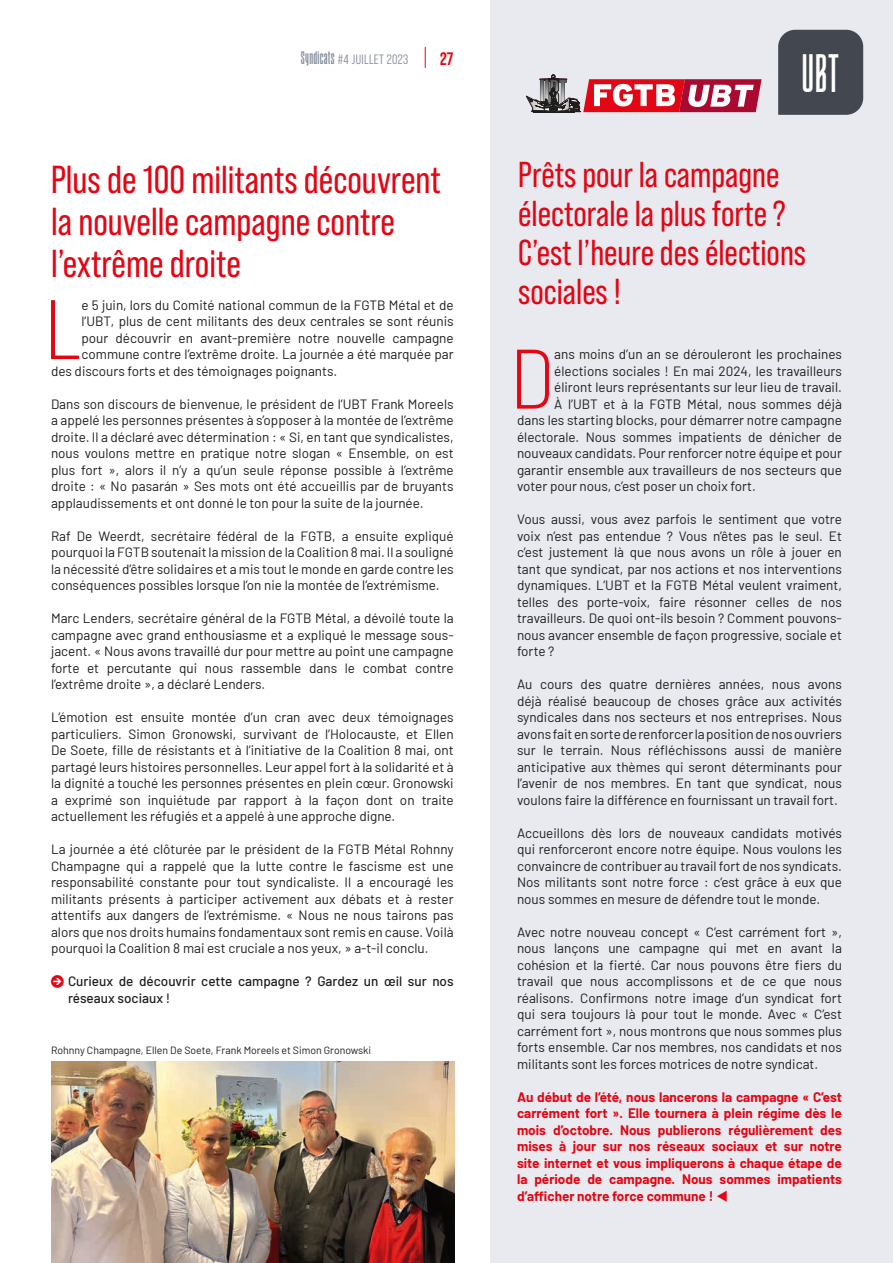
<style>
.page{position:relative;width:893px;height:1263px;background:#fff}
.page>*{position:absolute;margin:0;border:0;box-sizing:border-box;transform-origin:0 0}
.t1{font:84.15px "Bebas Neue Pro Exp Bk";color:#e30614}
.t2{font:700 40.5px "August";color:#fff}
.t3{font:39px/42px "Bebas Neue Pro";color:#e30614}
.t4{font:36px/39px "Bebas Neue Pro";color:#e30614}
.t5{font:700 18px "Bebas Neue Pro";color:#e30614}
.t6{font:13.5px/16.5px "Barlow";color:#1d1d1b;text-align:justify}
.t7{font:700 13.5px/16.5px "Barlow";color:#e30614;text-align:justify}
.t8{font:500 13.5px/16.5px "Barlow";color:#1d1d1b}
.t9{font:13.5px "Bebas Neue Pro Middle";letter-spacing:.025em;color:#82899b}
.t10{font:10.5px "Barlow";color:#1d1d1b}
.s1{font-family:"August";font-weight:700}
.s2{font-family:"Arrowstfb";font-weight:400;color:#e30614}
</style>
<div class="page">
<div style="left:490px;top:0;width:403px;height:1263px;background:#e8eaf0"></div>
<img style="left:51px;top:1062px;width:403px;height:201px">
<svg style="left:425px;top:47px;width:1px;height:21px"></svg>
<div style="left:778px;top:30px;width:85px;height:85px;background:#434750"></div>
<svg style="left:526px;top:75px;width:236px;height:38px"></svg>
<p class="t9" style="left:301px;top:52px;width:109px"><span class="s1">Syndicats</span> #4 JUILLET 2023</p>
<h3 class="t5" style="left:440px;top:48px;width:15px">27</h3>
<h2 class="t2" style="left:802px;top:46px;width:39px">UBT</h2>
<h3 class="t3" style="left:51px;top:158px;width:391px">Plus de 100 militants découvrent la nouvelle campagne contre l’extrême droite</h3>
<h1 class="t1" style="left:45px;top:279px;width:38px">L</h1>
<p class="t6" style="left:82px;top:295px;width:374px">e 5 juin, lors du Comité national commun de la FGTB Métal et de</p>
<p class="t6" style="left:82px;top:312px;width:374px">l’UBT, plus de cent militants des deux centrales se sont réunis</p>
<p class="t6" style="left:82px;top:328px;width:374px">pour découvrir en avant-première notre nouvelle campagne</p>
<p class="t6" style="left:82px;top:345px;width:374px">commune contre l’extrême droite. La journée a été marquée par</p>
<p class="t6" style="left:51px;top:361px;width:288px">des discours forts et des témoignages poignants.</p>
<p class="t6" style="left:51px;top:394px;width:404px">Dans son discours de bienvenue, le président de l’UBT Frank Moreels a appelé les personnes présentes à s’opposer à la montée de l’extrême droite. Il a déclaré avec détermination : « Si, en tant que syndicalistes, nous voulons mettre en pratique notre slogan « Ensemble, on est plus fort », alors il n’y a qu’un seule réponse possible à l’extrême droite : « No pasarán » Ses mots ont été accueillis par de bruyants applaudissements et ont donné le ton pour la suite de la journée.</p>
<p class="t6" style="left:51px;top:526px;width:404px">Raf De Weerdt, secrétaire fédéral de la FGTB, a ensuite expliqué pourquoi la FGTB soutenait la mission de la Coalition 8 mai. Il a souligné la nécessité d’être solidaires et a mis tout le monde en garde contre les conséquences possibles lorsque l’on nie la montée de l’extrémisme.</p>
<p class="t6" style="left:51px;top:609px;width:404px">Marc Lenders, secrétaire général de la FGTB Métal, a dévoilé toute la campagne avec grand enthousiasme et a expliqué le message sous&shy;jacent. « Nous avons travaillé dur pour mettre au point une campagne forte et percutante qui nous rassemble dans le combat contre l’extrême droite », a déclaré Lenders.</p>
<p class="t6" style="left:51px;top:708px;width:404px">L’émotion est ensuite montée d’un cran avec deux témoignages particuliers. Simon Gronowski, survivant de l’Holocauste, et Ellen De Soete, fille de résistants et à l’initiative de la Coalition 8 mai, ont partagé leurs histoires personnelles. Leur appel fort à la solidarité et à la dignité a touché les personnes présentes en plein cœur. Gronowski a exprimé son inquiétude par rapport à la façon dont on traite actuellement les réfugiés et a appelé à une approche digne.</p>
<p class="t6" style="left:51px;top:840px;width:404px">La journée a été clôturée par le président de la FGTB Métal Rohnny Champagne qui a rappelé que la lutte contre le fascisme est une responsabilité constante pour tout syndicaliste. Il a encouragé les militants présents à participer activement aux débats et à rester attentifs aux dangers de l’extrémisme. « Nous ne nous tairons pas alors que nos droits humains fondamentaux sont remis en cause. Voilà pourquoi la Coalition 8 mai est cruciale a nos yeux, » a-t-il conclu.</p>
<p class="t8" style="left:68px;top:972px;width:387px;text-indent:-17px"><span class="s2">J</span> Curieux de découvrir cette campagne ? Gardez un œil sur nos réseaux sociaux !</p>
<p class="t10" style="left:51px;top:1043px;width:322px">Rohnny Champagne, Ellen De Soete, Frank Moreels et Simon Gronowski</p>
<h3 class="t4" style="left:518px;top:154px;width:289px">Prêts pour la campagne électorale la plus forte ?<br>C’est l’heure des élections sociales !</h3>
<h1 class="t1" style="left:511px;top:328px;width:45px">D</h1>
<p class="t6" style="left:554px;top:345px;width:289px">ans moins d’un an se dérouleront les prochaines</p>
<p class="t6" style="left:554px;top:361px;width:289px">élections sociales ! En mai 2024, les travailleurs</p>
<p class="t6" style="left:554px;top:378px;width:289px">éliront leurs représentants sur leur lieu de travail.</p>
<p class="t6" style="left:554px;top:394px;width:289px">À l’UBT et à la FGTB Métal, nous sommes déjà</p>
<p class="t6" style="left:517px;top:411px;width:326px">dans les starting blocks, pour démarrer notre campagne</p>
<p class="t6" style="left:517px;top:427px;width:326px">électorale. Nous sommes impatients de dénicher de</p>
<p class="t6" style="left:517px;top:444px;width:326px">nouveaux candidats. Pour renforcer notre équipe et pour</p>
<p class="t6" style="left:517px;top:460px;width:326px">garantir ensemble aux travailleurs de nos secteurs que</p>
<p class="t6" style="left:517px;top:477px;width:240px">voter pour nous, c’est poser un choix fort.</p>
<p class="t6" style="left:517px;top:510px;width:326px">Vous aussi, vous avez parfois le sentiment que votre voix n’est pas entendue ? Vous n’êtes pas le seul. Et c’est justement là que nous avons un rôle à jouer en tant que syndicat, par nos actions et nos interventions dynamiques. L’UBT et la FGTB Métal veulent vraiment, telles des porte-voix, faire résonner celles de nos travailleurs. De quoi ont-ils besoin ? Comment pouvons&shy;nous avancer ensemble de façon progressive, sociale et forte ?</p>
<p class="t6" style="left:517px;top:675px;width:326px">Au cours des quatre dernières années, nous avons déjà réalisé beaucoup de choses grâce aux activités syndicales dans nos secteurs et nos entreprises. Nous avons fait en sorte de renforcer la position de nos ouvriers sur le terrain. Nous réfléchissons aussi de manière anticipative aux thèmes qui seront déterminants pour l’avenir de nos membres. En tant que syndicat, nous voulons faire la différence en fournissant un travail fort.</p>
<p class="t6" style="left:517px;top:823px;width:326px">Accueillons dès lors de nouveaux candidats motivés qui renforceront encore notre équipe. Nous voulons les convaincre de contribuer au travail fort de nos syndicats.<br>Nos militants sont notre force : c’est grâce à eux que nous sommes en mesure de défendre tout le monde.</p>
<p class="t6" style="left:517px;top:922px;width:326px">Avec notre nouveau concept « C’est carrément fort », nous lançons une campagne qui met en avant la cohésion et la fierté. Car nous pouvons être fiers du travail que nous accomplissons et de ce que nous réalisons. Confirmons notre image d’un syndicat fort qui sera toujours là pour tout le monde. Avec « C’est carrément fort », nous montrons que nous sommes plus forts ensemble. Car nos membres, nos candidats et nos militants sont les forces motrices de notre syndicat.</p>
<p class="t7" style="left:517px;top:1087px;width:326px">Au début de l’été, nous lancerons la campagne « C’est carrément fort ». Elle tournera à plein régime dès le mois d’octobre. Nous publierons régulièrement des mises à jour sur nos réseaux sociaux et sur notre site internet et vous impliquerons à chaque étape de la période de campagne. Nous sommes impatients d’afficher notre force commune ! ▼</p>
</div>
